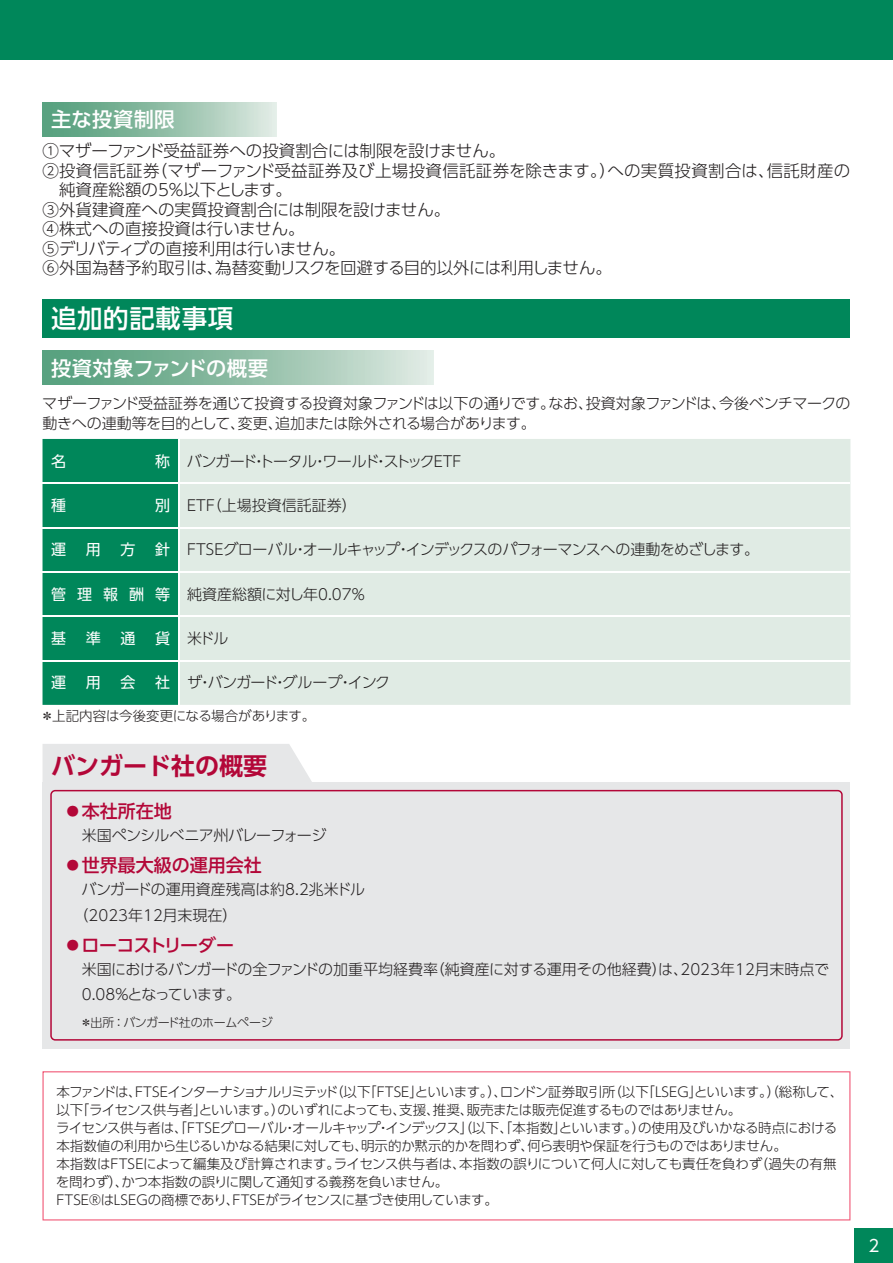
<style>
.page{position:relative;width:893px;height:1263px;background:#fff}
.page>*{position:absolute;margin:0;border:0;box-sizing:border-box;transform-origin:0 0}
.t1{font:25.5px "UD Shin Go Pro Medium 90 pv RKSJ H";letter-spacing:.025em;color:#fff}
.t2{font:24px "UD Shin Go Pro De Bold 90 pv RKSJ H";color:#b30738}
.t3{font:20.25px "UD Shin Go Pro Medium 90 pv RKSJ H";letter-spacing:.005em;color:#fff}
.t4{font:20.25px "UD Shin Go Pro Medium 90 pv RKSJ H";letter-spacing:.025em;color:#fff}
.t5{font:18px "UD Shin Go Pro Medium 90 pv RKSJ H";color:#b30738}
.t6{font:18px "UD Shin Go Pro Medium 90 pv RKSJ H";letter-spacing:-.04em;color:#b30738}
.t7{font:16.5px "UD Shin Go Pro Light 90 pv RKSJ H";color:#231f20}
.t8{font:16.5px "UD Shin Go Pro Light 90 pv RKSJ H";letter-spacing:.02em;color:#231f20}
.t9{font:16.5px "UD Shin Go Pro Light 90 pv RKSJ H";letter-spacing:-.02em;color:#231f20}
.t10{font:16.5px "UD Shin Go Pro Regular 90 pv RKSJ H";color:#fff}
.t11{font:15px/19.5px "UD Shin Go Pro Light 90 pv RKSJ H";letter-spacing:-.03em;color:#231f20}
.t12{font:15px/25.5px "UD Shin Go Pro Light 90 pv RKSJ H";color:#231f20}
.t13{font:15px "UD Shin Go Pro Light 90 pv RKSJ H";letter-spacing:-.05em;color:#231f20}
.t14{font:15px "UD Shin Go Pro Regular 90 pv RKSJ H";color:#fff}
.t15{font:13.5px/18px "UD Shin Go Pro Light 90 pv RKSJ H";letter-spacing:-.02em;color:#231f20}
.t16{font:12px "UD Shin Go Pro Light 90 pv RKSJ H";letter-spacing:-.035em;color:#231f20}
.s1{font-family:"UD Shin Go Pro Regular 90 pv RKSJ H";color:#fff}
</style>
<div class="page">
<div style="left:43px;top:439px;width:135px;height:266px;background:#00875a"></div>
<div style="left:180px;top:439px;width:670px;height:266px;background:#e0ebe4"></div>
<hr style="left:43px;top:483px;width:807px;height:1px;background:#fff">
<hr style="left:43px;top:527px;width:807px;height:1px;background:#fff">
<hr style="left:43px;top:571px;width:807px;height:1px;background:#fff">
<hr style="left:43px;top:616px;width:807px;height:1px;background:#fff">
<hr style="left:43px;top:660px;width:807px;height:1px;background:#fff">
<div style="left:43px;top:299px;width:807px;height:38px;background:#00875a"></div>
<div style="left:43px;top:351px;width:391px;height:34px;background:linear-gradient(to right,#4b9974,#dae7de)"></div>
<div style="left:43px;top:782px;width:807px;height:266px;background:#e6e7e8"></div>
<div style="left:50px;top:790px;width:793px;height:250px;border:2px solid #b30738;border-radius:4px"></div>
<div style="left:43px;top:744px;width:269px;height:38px;background:#e6e7e8"></div>
<svg style="left:43px;top:1071px;width:807px;height:149px"></svg>
<div style="left:43px;top:102px;width:233px;height:34px;background:linear-gradient(to right,#4b9974,#dae6de)"></div>
<div style="left:855px;top:1228px;width:38px;height:34px;background:#00875a"></div>
<div style="left:0;top:0;width:893px;height:60px;background:#00875a"></div>
<h3 class="t4" style="left:51px;top:112px;width:125px">主な投資制限</h3>
<p class="t9" style="left:43px;top:145px;width:464px">①マザーファンド受益証券への投資割合には制限を設けません。</p>
<p class="t8" style="left:43px;top:164px;width:809px">② 投資信託証券（マザーファンド受益証券及び上場投資信託証券を除きます。）への実質投資割合は、信託財産の</p>
<p class="t7" style="left:59px;top:184px;width:234px">純資産総額の5％以下とします。</p>
<p class="t7" style="left:43px;top:203px;width:409px">③外貨建資産への実質投資割合には制限を設けません。</p>
<p class="t7" style="left:43px;top:223px;width:264px">④株式への直接投資は行いません。</p>
<p class="t9" style="left:43px;top:242px;width:304px">⑤デリバティブの直接利用は行いません。</p>
<p class="t7" style="left:43px;top:262px;width:571px">⑥外国為替予約取引は、為替変動リスクを回避する目的以外には利用しません。</p>
<h1 class="t1" style="left:51px;top:309px;width:184px">追加的記載事項</h1>
<h3 class="t3" style="left:51px;top:360px;width:218px">投資対象ファンドの概要</h3>
<p class="t11" style="left:42px;top:396px;width:810px">マザーファンド受益証券を通じて投資する投資対象ファンドは以下の通りです。なお、投資対象ファンドは、今後ベンチマークの動きへの連動等を目的として、変更、追加または除外される場合があります。</p>
<p class="t14" style="left:51px;top:455px;width:16px">名</p>
<p class="t13" style="left:155px;top:455px;width:308px"><span class="s1">称</span> バンガード・トータル・ワールド・ストックETF</p>
<p class="t14" style="left:51px;top:500px;width:16px">種</p>
<p class="t12" style="left:155px;top:495px;width:203px"><span class="s1">別</span> ＥＴＦ（上場投資信託証券）</p>
<p class="t14" style="left:51px;top:544px;width:16px">運</p>
<p class="t14" style="left:86px;top:544px;width:16px">用</p>
<p class="t14" style="left:120px;top:544px;width:16px">方</p>
<p class="t11" style="left:155px;top:542px;width:606px"><span class="s1">針</span> FTSEグローバル・オールキャップ・インデックスのパフォーマンスへの連動をめざします。</p>
<p class="t12" style="left:51px;top:583px;width:316px"><span class="s1">管 理 報 酬 等</span> 純資産総額に対し年0.07％</p>
<p class="t14" style="left:51px;top:633px;width:16px">基</p>
<p class="t14" style="left:86px;top:633px;width:16px">準</p>
<p class="t14" style="left:120px;top:633px;width:16px">通</p>
<p class="t11" style="left:155px;top:631px;width:75px"><span class="s1">貨</span> 米ドル</p>
<p class="t14" style="left:51px;top:677px;width:16px">運</p>
<p class="t14" style="left:86px;top:677px;width:16px">用</p>
<p class="t14" style="left:120px;top:677px;width:16px">会</p>
<p class="t11" style="left:155px;top:675px;width:237px"><span class="s1">社</span> ザ・バンガード・グループ・インク</p>
<p class="t15" style="left:41px;top:709px;width:276px">＊上記内容は今後変更になる場合があります。</p>
<h2 class="t2" style="left:51px;top:757px;width:217px">バンガード社の概要</h2>
<h3 class="t5" style="left:64px;top:805px;width:110px">●本社所在地</h3>
<p class="t11" style="left:82px;top:828px;width:246px">米国ペンシルべニア州バレーフォージ</p>
<h3 class="t5" style="left:64px;top:859px;width:200px">●世界最大級の運用会社</h3>
<p class="t12" style="left:74px;top:879px;width:293px;text-indent:8px">バンガードの運用資産残高は約8.2兆米ドル（2023年12月末現在）</p>
<h3 class="t6" style="left:64px;top:938px;width:172px">●ローコストリーダー</h3>
<p class="t11" style="left:82px;top:958px;width:749px;line-height:25.5px">米国におけるバンガードの全ファンドの加重平均経費率（純資産に対する運用その他経費）は、2023年12月末時点で<br>0.08％となっています。</p>
<p class="t16" style="left:80px;top:1018px;width:194px">＊出所：バンガード社のホームページ</p>
<p class="t15" style="left:56px;top:1085px;width:788px">本ファンドは、FTSEインターナショナルリミテッド（以下「FTSE」といいます。）、ロンドン証券取引所（以下「LSEG」といいます。（総称して、</p>
<p class="t15" style="left:767px;top:1085px;width:15px">）</p>
<p class="t15" style="left:56px;top:1103px;width:783px">以下「ライセンス供与者」といいます。）のいずれによっても、支援、推奨、販売または販売促進するものではありません。<br>ライセンス供与者は、「FTSEグローバル・オールキャップ・インデックス」（以下、「本指数」といいます。）の使用及びいかなる時点における本指数値の利用から生じるいかなる結果に対しても、明示的か黙示的かを問わず、何ら表明や保証を行うものではありません。<br>本指数はFTSEによって編集及び計算されます。ライセンス供与者は、本指数の誤りについて何人に対しても責任を負わず（過失の有無を問わず）、かつ本指数の誤りに関して通知する義務を負いません。<br>FTSE®はLSEGの商標であり、FTSEがライセンスに基づき使用しています。</p>
<p class="t10" style="left:868px;top:1239px;width:12px">2</p>
</div>
